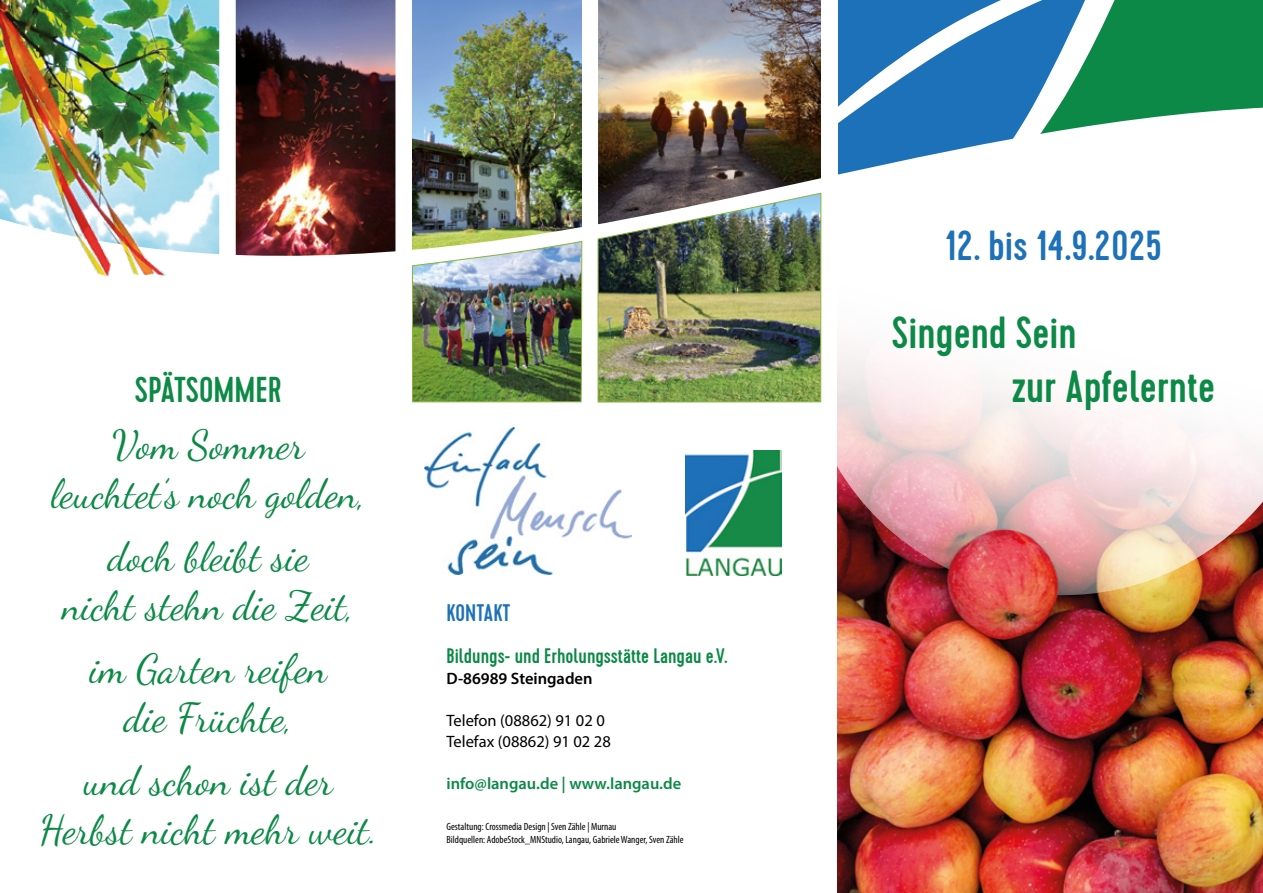
<style>
.page{position:relative;width:1263px;height:893px;background:#fff}
.page>*{position:absolute;margin:0;border:0;box-sizing:border-box;transform-origin:0 0}
.t1{font:500 45px "Cervo";color:#0c8946}
.t2{font:500 42px "Cervo";color:#1d71b8}
.Lauftext{font:40.5px/48.6px "Dancing Script";color:#0c8946;text-align:center}
.Überschrift_1{font:500 36px "Cervo";color:#0c8946}
.Überschrift_1-2{font:500 24px "Cervo";color:#1d71b8}
.Überschrift_2{font:500 21px "Cervo";color:#0c8946}
.Lauftext-2{font:16.5px "Myriad Pro";color:#000}
.Lauftext-3{font:600 16.5px "Myriad Pro";color:#0c8946}
.Lauftext-4{font:600 16.5px "Myriad Pro";color:#000}
.Lauftext-5{font:condensed 10.5px "Myriad Pro";color:#000}
</style>
<div class="page">
<svg style="left:838px;top:0;width:101px;height:105px;fill:#1d71b8"></svg>
<svg style="left:939px;top:0;width:324px;height:105px;background:#329184"></svg>
<img style="left:686px;top:451px;width:96px;height:125px">
<img style="left:236px;top:0;width:159px;height:105px">
<img style="left:598px;top:0;width:223px;height:105px">
<img style="left:412px;top:0;width:170px;height:105px">
<img style="left:102px;top:105px;width:1161px;height:280px">
<img style="left:0;top:0;width:227px;height:275px">
<img style="left:598px;top:193px;width:223px;height:209px">
<img style="left:412px;top:241px;width:170px;height:161px">
<div style="left:395px;top:0;width:17px;height:402px;background:#fff"></div>
<img style="left:424px;top:427px;width:207px;height:148px">
<img style="left:838px;top:595px;width:425px;height:298px">
<svg style="left:825px;top:147px;width:438px;height:448px"></svg>
<p class="Überschrift_1" style="left:135px;top:368px;width:148px">SPÄTSOMMER</p>
<p class="Lauftext" style="left:51px;top:417px;width:316px">Vom Sommer leuchtet’s noch golden,</p>
<p class="Lauftext" style="left:63px;top:529px;width:293px">doch bleibt sie<br>nicht stehn die Zeit,</p>
<p class="Lauftext" style="left:90px;top:642px;width:239px">im Garten reifen die Früchte,</p>
<p class="Lauftext" style="left:39px;top:754px;width:340px">und schon ist der<br>Herbst nicht mehr weit.</p>
<p class="Überschrift_1-2" style="left:446px;top:599px;width:65px">KONTAKT</p>
<p class="Überschrift_2" style="left:446px;top:643px;width:282px">Bildungs- und Erholungsstätte Langau e.V.</p>
<p class="Lauftext-4" style="left:446px;top:668px;width:148px">D-86989 Steingaden</p>
<p class="Lauftext-2" style="left:446px;top:710px;width:160px">Telefon (08862) 91 02 0</p>
<p class="Lauftext-2" style="left:446px;top:731px;width:166px">Telefax (08862) 91 02 28</p>
<p class="Lauftext-3" style="left:446px;top:773px;width:236px">info@langau.de | www.langau.de</p>
<p class="Lauftext-5" style="left:446px;top:821px;width:171px">Gestaltung: Crossmedia Design | Sven Zähle | Murnau</p>
<p class="Lauftext-5" style="left:446px;top:833px;width:239px">Bildquellen: AdobeStock_MNStudio, Langau, Gabriele Wanger, Sven Zähle</p>
<p class="t2" style="left:945px;top:221px;width:219px">12. bis 14.9.2025</p>
<p class="t1" style="left:892px;top:306px;width:186px">Singend Sein</p>
<p class="t1" style="left:1012px;top:360px;width:205px">zur Apfelernte</p>
</div>
